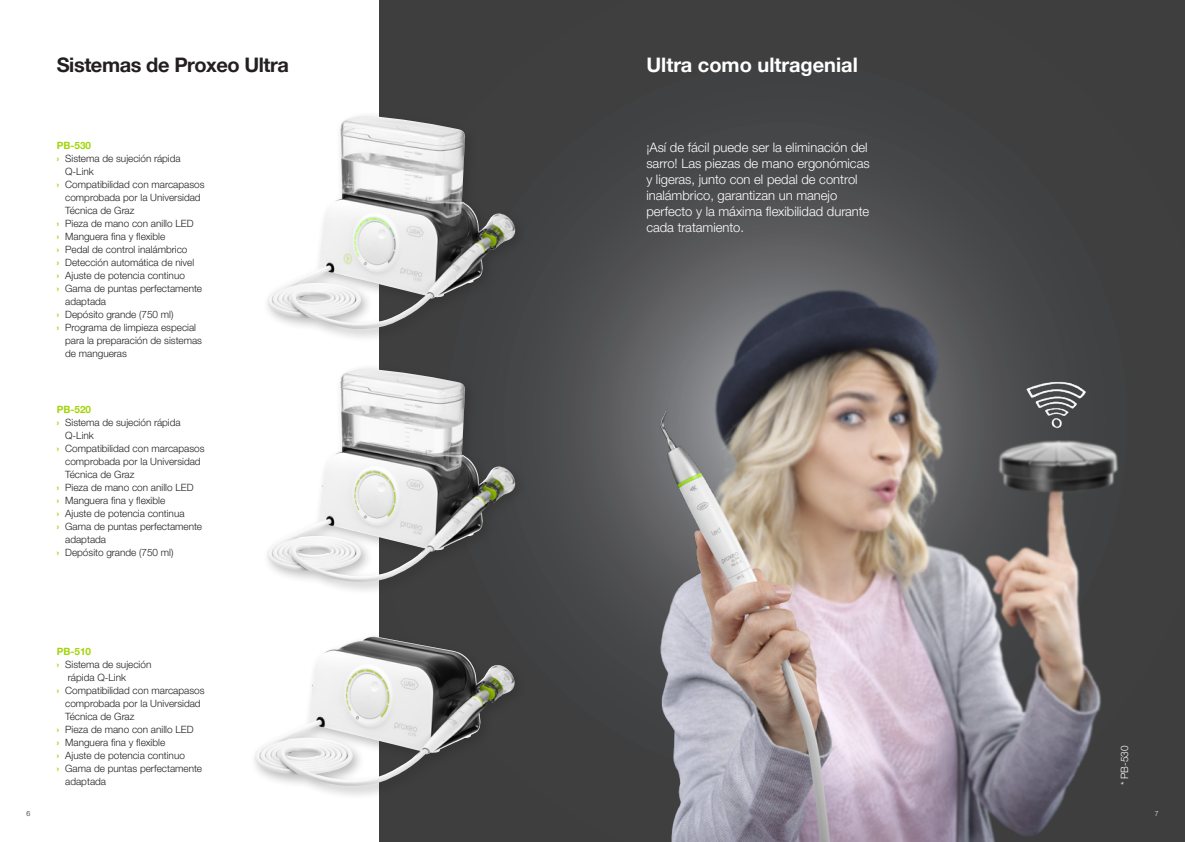
<style>
.page{position:relative;width:1185px;height:842px;background:#fff}
.page>*{position:absolute;margin:0;border:0;box-sizing:border-box;transform-origin:0 0}
.t1{font:700 20px "Helvetica Neue World 75";letter-spacing:-.02em;color:#231f20}
.t2{font:700 20px "Helvetica Neue World 75";color:#fff}
.t3{font:13px/16px "Helvetica Neue World 45 Lt";color:#fff}
.t4{font:10px "Helvetica Neue World 45 Lt";color:#231f20}
.t5{font:700 10px "Helvetica Neue World 75";color:#a2d40a}
.t6{font:10px "Helvetica Neue World 45 Lt";color:#fff}
.t7{font:7px "Helvetica Neue World 45 Lt";color:#231f20}
.t8{font:7px "Helvetica Neue World 45 Lt";color:#fff}
.s1{font-family:"Helvetica Neue World 75";font-weight:700;color:#a2d40a}
</style>
<div class="page">
<div style="left:380px;top:0;width:805px;height:842px;background:linear-gradient(to bottom,#454647,#444445)"></div>
<div style="left:262px;top:111px;width:266px;height:231px;background:#231f20;opacity:.3"></div>
<img style="left:266px;top:116px;width:249px;height:214px">
<div style="left:249px;top:631px;width:279px;height:168px;background:#231f20;opacity:.3"></div>
<img style="left:253px;top:636px;width:262px;height:151px">
<div style="left:262px;top:363px;width:266px;height:232px;background:#231f20;opacity:.3"></div>
<img style="left:266px;top:369px;width:249px;height:214px">
<img style="left:609px;top:208px;width:567px;height:634px">
<h1 class="t1" style="left:57px;top:53px;width:234px">Sistemas de Proxeo Ultra</h1>
<p class="t5" style="left:57px;top:140px;width:36px">PB-530</p>
<p class="t4" style="left:57px;top:153px;width:126px"><span class="s1">›</span> Sistema de sujeción rápida</p>
<p class="t4" style="left:65px;top:166px;width:30px">Q-Link</p>
<p class="t4" style="left:57px;top:179px;width:149px"><span class="s1">›</span> Compatibilidad con marcapasos</p>
<p class="t4" style="left:65px;top:192px;width:137px">comprobada por la Universidad</p>
<p class="t4" style="left:65px;top:205px;width:71px">Técnica de Graz</p>
<p class="t4" style="left:57px;top:218px;width:138px"><span class="s1">›</span> Pieza de mano con anillo LED</p>
<p class="t4" style="left:57px;top:231px;width:110px"><span class="s1">›</span> Manguera fina y flexible</p>
<p class="t4" style="left:57px;top:244px;width:132px"><span class="s1">›</span> Pedal de control inalámbrico</p>
<p class="t4" style="left:57px;top:257px;width:139px"><span class="s1">›</span> Detección automática de nivel</p>
<p class="t4" style="left:57px;top:270px;width:130px"><span class="s1">›</span> Ajuste de potencia continuo</p>
<p class="t4" style="left:57px;top:283px;width:147px"><span class="s1">›</span> Gama de puntas perfectamente</p>
<p class="t4" style="left:65px;top:296px;width:42px">adaptada</p>
<p class="t4" style="left:57px;top:309px;width:118px"><span class="s1">›</span> Depósito grande (750 ml)</p>
<p class="t4" style="left:57px;top:322px;width:141px"><span class="s1">›</span> Programa de limpieza especial</p>
<p class="t4" style="left:65px;top:335px;width:138px">para la preparación de sistemas</p>
<p class="t4" style="left:65px;top:348px;width:63px">de mangueras</p>
<p class="t5" style="left:57px;top:404px;width:36px">PB-520</p>
<p class="t4" style="left:57px;top:417px;width:126px"><span class="s1">›</span> Sistema de sujeción rápida</p>
<p class="t4" style="left:65px;top:430px;width:30px">Q-Link</p>
<p class="t4" style="left:57px;top:443px;width:149px"><span class="s1">›</span> Compatibilidad con marcapasos</p>
<p class="t4" style="left:65px;top:456px;width:137px">comprobada por la Universidad</p>
<p class="t4" style="left:65px;top:469px;width:71px">Técnica de Graz</p>
<p class="t4" style="left:57px;top:482px;width:138px"><span class="s1">›</span> Pieza de mano con anillo LED</p>
<p class="t4" style="left:57px;top:495px;width:110px"><span class="s1">›</span> Manguera fina y flexible</p>
<p class="t4" style="left:57px;top:508px;width:129px"><span class="s1">›</span> Ajuste de potencia continua</p>
<p class="t4" style="left:57px;top:521px;width:147px"><span class="s1">›</span> Gama de puntas perfectamente</p>
<p class="t4" style="left:65px;top:534px;width:42px">adaptada</p>
<p class="t4" style="left:57px;top:547px;width:118px"><span class="s1">›</span> Depósito grande (750 ml)</p>
<p class="t7" style="left:26px;top:810px;width:5px">6</p>
<p class="t5" style="left:57px;top:646px;width:36px">PB-510</p>
<p class="t4" style="left:57px;top:659px;width:96px"><span class="s1">›</span> Sistema de sujeción</p>
<p class="t4" style="left:68px;top:672px;width:60px">rápida Q-Link</p>
<p class="t4" style="left:57px;top:685px;width:149px"><span class="s1">›</span> Compatibilidad con marcapasos</p>
<p class="t4" style="left:65px;top:698px;width:137px">comprobada por la Universidad</p>
<p class="t4" style="left:65px;top:711px;width:71px">Técnica de Graz</p>
<p class="t4" style="left:57px;top:724px;width:138px"><span class="s1">›</span> Pieza de mano con anillo LED</p>
<p class="t4" style="left:57px;top:737px;width:110px"><span class="s1">›</span> Manguera fina y flexible</p>
<p class="t4" style="left:57px;top:750px;width:130px"><span class="s1">›</span> Ajuste de potencia continuo</p>
<p class="t4" style="left:57px;top:763px;width:147px"><span class="s1">›</span> Gama de puntas perfectamente</p>
<p class="t4" style="left:65px;top:776px;width:42px">adaptada</p>
<h1 class="t2" style="left:646px;top:53px;width:213px">Ultra como ultragenial</h1>
<h2 class="t3" style="left:646px;top:139px;width:225px">¡Así de fácil puede ser la eliminación del sarro! Las piezas de mano ergonómicas y ligeras, junto con el pedal de control inalámbrico, garantizan un manejo perfecto y la máxima flexibilidad durante cada tratamiento.</h2>
<p class="t6" style="left:1119px;top:785px;width:41px;rotate:-90deg">* PB-530</p>
<p class="t8" style="left:1155px;top:810px;width:5px">7</p>
</div>
